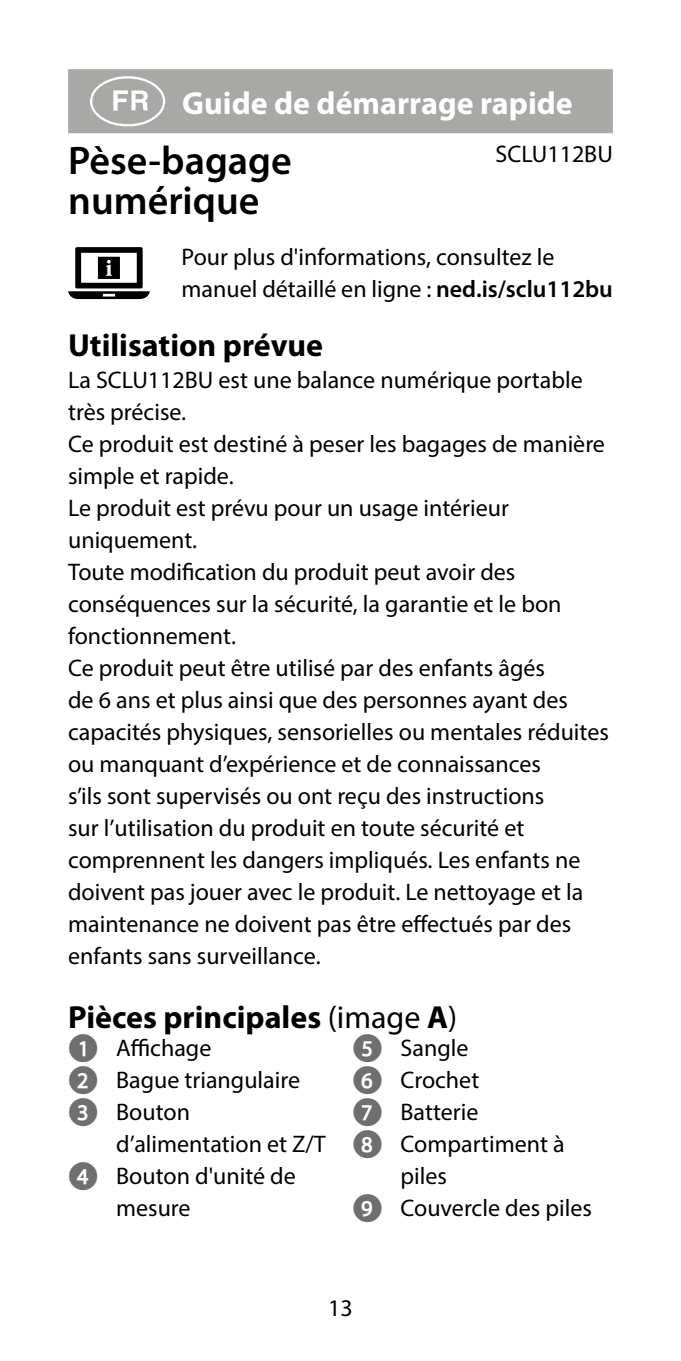
<style>
.page{position:relative;width:681px;height:1361px;background:#fff}
.page>*{position:absolute;margin:0;border:0;box-sizing:border-box;transform-origin:0 0}
.t1{font:72px "manualise countrycodes";color:#fff}
.t2{font:600 40px/40px "Myriad Pro";color:#000}
.t3{font:700 32px "Myriad Pro";color:#000}
.t4{font:700 32px "Myriad Pro";color:#fff}
.t5{font:24px/32px "Myriad Pro";color:#000}
.s1{font-weight:600}
.s2{font-weight:400}
.s3{font-family:"Manualise Call out Closed Glyphs Bold Bold";font-size:28px;color:#706f6f}
</style>
<div class="page">
<div style="left:68px;top:69px;width:544px;height:64px;background:#a8a8a7"></div>
<svg style="left:68px;top:247px;width:82px;height:52px"></svg>
<h1 class="t1" style="left:79px;top:59px;width:98px">b</h1>
<h3 class="t4" style="left:182px;top:83px;width:392px">Guide de démarrage rapide</h3>
<h2 class="t2" style="left:68px;top:139px;width:225px">Pèse-bagage numérique</h2>
<p class="t5" style="left:495px;top:137px;width:119px">SCLU112BU</p>
<p class="t5" style="left:181px;top:241px;width:432px">Pour plus d'informations, consultez le manuel détaillé en ligne : <span class="s1">ned.is/sclu112bu</span></p>
<h3 class="t3" style="left:68px;top:324px;width:256px">Utilisation prévue</h3>
<p class="t5" style="left:68px;top:364px;width:542px">La SCLU112BU est une balance numérique portable très précise.<br>Ce produit est destiné à peser les bagages de manière simple et rapide.<br>Le produit est prévu pour un usage intérieur uniquement.<br>Toute modification du produit peut avoir des conséquences sur la sécurité, la garantie et le bon fonctionnement.<br>Ce produit peut être utilisé par des enfants âgés<br>de 6 ans et plus ainsi que des personnes ayant des capacités physiques, sensorielles ou mentales réduites ou manquant d’expérience et de connaissances<br>s’ils sont supervisés ou ont reçu des instructions<br>sur l’utilisation du produit en toute sécurité et comprennent les dangers impliqués. Les enfants ne doivent pas jouer avec le produit. Le nettoyage et la maintenance ne doivent pas être effectués par des enfants sans surveillance.</p>
<h3 class="t3" style="left:68px;top:996px;width:390px">Pièces principales <span class="s2">(image</span> A<span class="s2">)</span></h3>
<p class="t5" style="left:68px;top:1032px;width:233px"><span class="s3">1</span> Affichage<br><span class="s3">2</span> Bague triangulaire<br><span class="s3">3</span> Bouton</p>
<p class="t5" style="left:116px;top:1128px;width:211px">d’alimentation et Z/T</p>
<p class="t5" style="left:68px;top:1160px;width:229px"><span class="s3">4</span> Bouton d'unité de</p>
<p class="t5" style="left:116px;top:1192px;width:76px">mesure</p>
<p class="t5" style="left:352px;top:1032px;width:117px"><span class="s3">5</span> Sangle</p>
<p class="t5" style="left:352px;top:1064px;width:128px"><span class="s3">6</span> Crochet</p>
<p class="t5" style="left:352px;top:1096px;width:127px"><span class="s3">7</span> Batterie</p>
<p class="t5" style="left:352px;top:1128px;width:213px"><span class="s3">8</span> Compartiment à</p>
<p class="t5" style="left:400px;top:1160px;width:48px">piles</p>
<p class="t5" style="left:352px;top:1192px;width:241px"><span class="s3">9</span> Couvercle des piles</p>
<p class="t5" style="left:328px;top:1292px;width:26px">13</p>
</div>
